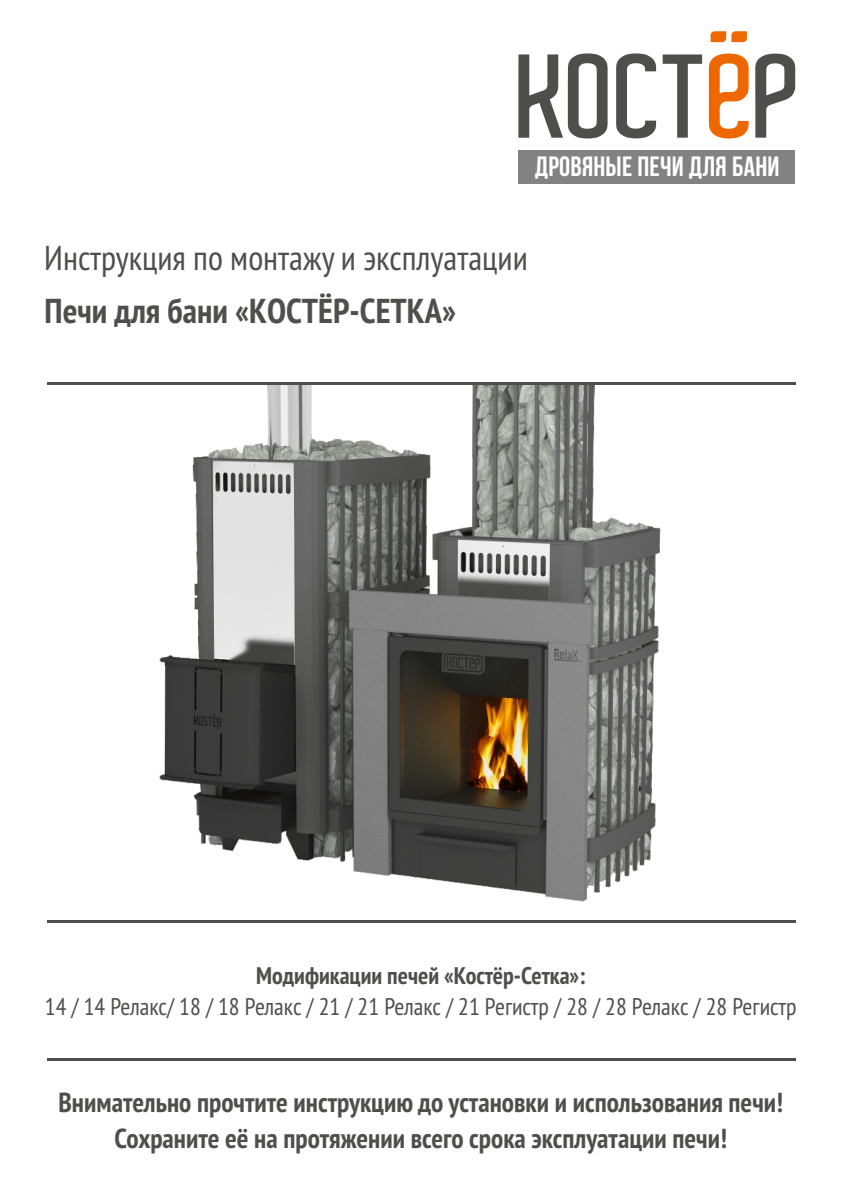
<style>
.page{position:relative;width:842px;height:1191px;background:#fff}
.page>*{position:absolute;margin:0;border:0;box-sizing:border-box;transform-origin:0 0}
.t1{font:condensed 34.6px "PT Sans";color:#4e4e4d}
.t2{font:700 condensed 34.6px "PT Sans";color:#4e4e4d}
.t3{font:700 28px "Bebas Neue";letter-spacing:.01em;color:#fff}
.t4{font:700 condensed 27.4px/35.6px "PT Sans";color:#4e4e4d;text-align:center}
.t5{font:condensed 24px "PT Sans";color:#4e4e4d}
.t6{font:700 condensed 24px "PT Sans";color:#4e4e4d}
</style>
<div class="page">
<hr style="left:47px;top:920px;width:748px;height:2px;background:#4e4e4d">
<hr style="left:47px;top:1057px;width:748px;height:3px;background:#4e4e4d">
<div style="left:518px;top:150px;width:277px;height:33px;background:#818281"></div>
<svg style="left:711px;top:31px;width:36px;height:11px"></svg>
<svg style="left:518px;top:53px;width:277px;height:85px"></svg>
<img style="left:151px;top:384px;width:518px;height:518px">
<hr style="left:47px;top:381px;width:748px;height:3px;background:#4e4e4d">
<p class="t3" style="left:535px;top:155px;width:246px">ДРОВЯНЫЕ ПЕЧИ ДЛЯ БАНИ</p>
<p class="t1" style="left:44px;top:244px;width:485px">Инструкция по монтажу и эксплуатации</p>
<p class="t2" style="left:45px;top:297px;width:413px">Печи для бани «КОСТЁР-СЕТКА»</p>
<p class="t6" style="left:256px;top:965px;width:331px">Модификации печей «Костёр-Сетка»:</p>
<p class="t5" style="left:45px;top:997px;width:753px">14 / 14 Релакс/ 18 / 18 Релакс / 21 / 21 Релакс / 21 Регистр / 28 / 28 Релакс / 28 Регистр</p>
<p class="t4" style="left:59px;top:1087px;width:726px">Внимательно прочтите инструкцию до установки и использования печи!<br>Сохраните её на протяжении всего срока эксплуатации печи!</p>
</div>
